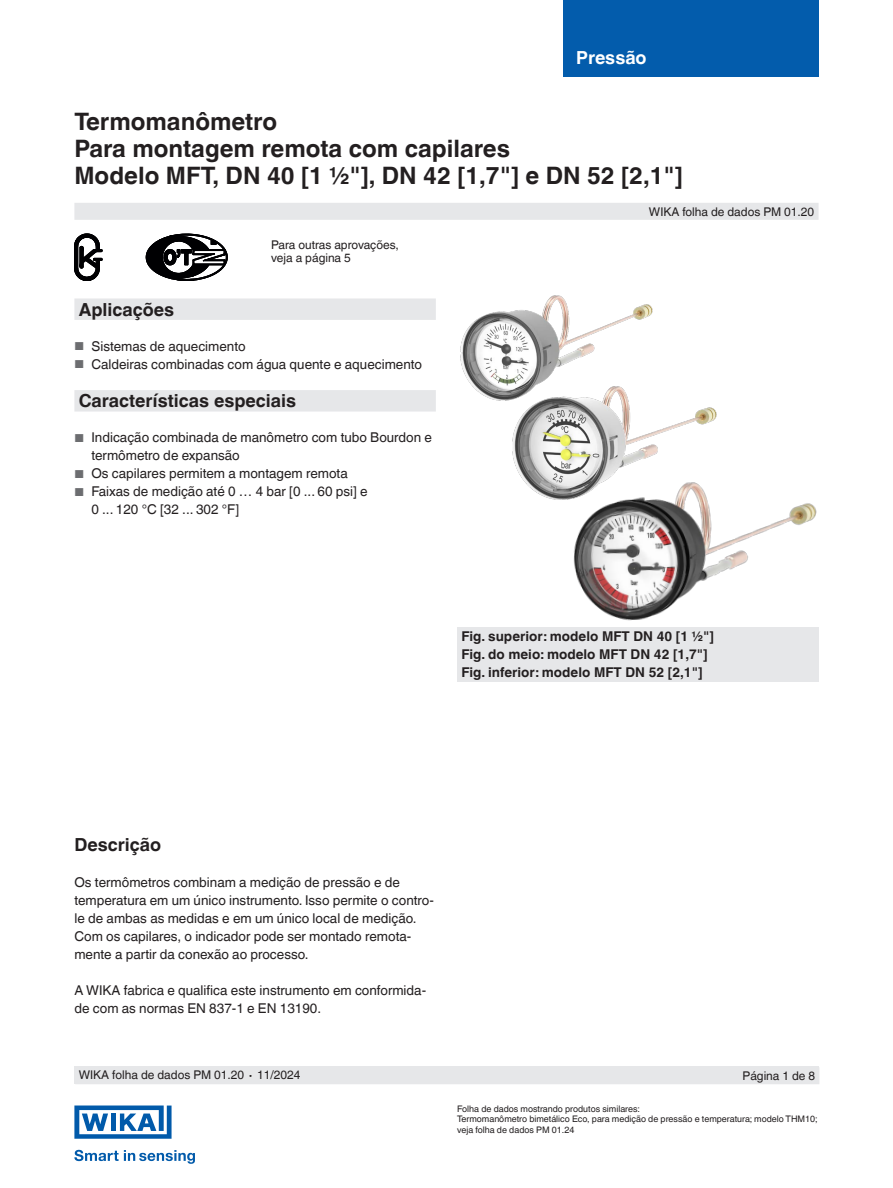
<style>
.page{position:relative;width:893px;height:1188px;background:#fff}
.page>*{position:absolute;margin:0;border:0;box-sizing:border-box;transform-origin:0 0}
.t1{font:700 24px/27px "Helvetica World";color:#231f20}
.t2{font:700 18px "Helvetica World";color:#231f20}
.t3{font:700 18px "Helvetica World";color:#fff}
.t4{font:13.5px/18px "Helvetica World";color:#231f20}
.t5{font:700 13.5px/18px "Helvetica World";color:#231f20}
.t6{font:12px/13.5px "Helvetica World";color:#231f20}
.t7{font:9px/10.5px "Helvetica World";color:#231f20}
.s1{font-size:11.55px;color:#6c6d70}
</style>
<div class="page">
<div style="left:563px;top:0;width:256px;height:77px;background:#035cac"></div>
<div style="left:74px;top:1066px;width:745px;height:18px;background:#e6e7e9"></div>
<svg style="left:74px;top:1150px;width:121px;height:14px"></svg>
<svg style="left:74px;top:1106px;width:98px;height:33px"></svg>
<div style="left:74px;top:203px;width:745px;height:17px;background:#e6e7e9"></div>
<svg style="left:74px;top:298px;width:362px;height:114px"></svg>
<div style="left:457px;top:627px;width:362px;height:54px;background:#e6e7e9"></div>
<img style="left:460px;top:295px;width:193px;height:106px">
<img style="left:512px;top:371px;width:205px;height:129px">
<img style="left:562px;top:450px;width:255px;height:171px">
<svg style="left:146px;top:234px;width:81px;height:47px"></svg>
<svg style="left:74px;top:234px;width:28px;height:47px"></svg>
<h2 class="t3" style="left:576px;top:47px;width:72px">Pressão</h2>
<h1 class="t1" style="left:74px;top:108px;width:610px">Termomanômetro<br>Para montagem remota com capilares<br>Modelo MFT, DN 40 [1 ½"], DN 42 [1,7"] e DN 52 [2,1"]</h1>
<p class="t6" style="left:271px;top:238px;width:129px">Para outras aprovações, veja a página 5</p>
<h2 class="t2" style="left:79px;top:299px;width:97px">Aplicações</h2>
<p class="t4" style="left:74px;top:337px;width:173px"><span class="s1">■</span> Sistemas de aquecimento</p>
<p class="t4" style="left:74px;top:355px;width:349px"><span class="s1">■</span> Caldeiras combinadas com água quente e aquecimento</p>
<h2 class="t2" style="left:79px;top:391px;width:219px">Características especiais</h2>
<p class="t4" style="left:91px;top:429px;width:342px;text-indent:-17px"><span class="s1">■</span> Indicação combinada de manômetro com tubo Bourdon e termômetro de expansão</p>
<p class="t4" style="left:74px;top:465px;width:275px"><span class="s1">■</span> Os capilares permitem a montagem remota</p>
<p class="t4" style="left:91px;top:483px;width:278px;text-indent:-17px"><span class="s1">■</span> Faixas de medição até 0 … 4 bar [0 ... 60 psi] e<br>0 ... 120 °C [32 ... 302 °F]</p>
<p class="t6" style="left:649px;top:205px;width:167px">WIKA folha de dados PM 01.20</p>
<p class="t5" style="left:461px;top:627px;width:254px">Fig. superior: modelo MFT DN 40 [1 ½"]<br>Fig. do meio: modelo MFT DN 42 [1,7"]<br>Fig. inferior: modelo MFT DN 52 [2,1"]</p>
<h2 class="t2" style="left:74px;top:835px;width:88px">Descrição</h2>
<p class="t4" style="left:74px;top:874px;width:361px">Os termômetros combinam a medição de pressão e de temperatura em um único instrumento. Isso permite o contro&shy;le de ambas as medidas e em um único local de medição.<br>Com os capilares, o indicador pode ser montado remota&shy;mente a partir da conexão ao processo.</p>
<p class="t4" style="left:74px;top:982px;width:353px">A WIKA fabrica e qualifica este instrumento em conformida&shy;de com as normas EN 837-1 e EN 13190.</p>
<p class="t6" style="left:79px;top:1068px;width:223px">WIKA folha de dados PM 01.20 ∙ 11/2024</p>
<p class="t6" style="left:743px;top:1069px;width:74px">Página 1 de 8</p>
<p class="t7" style="left:457px;top:1104px;width:362px">Folha de dados mostrando produtos similares:<br>Termomanômetro bimetálico Eco, para medição de pressão e temperatura; modelo THM10; veja folha de dados PM 01.24</p>
</div>
